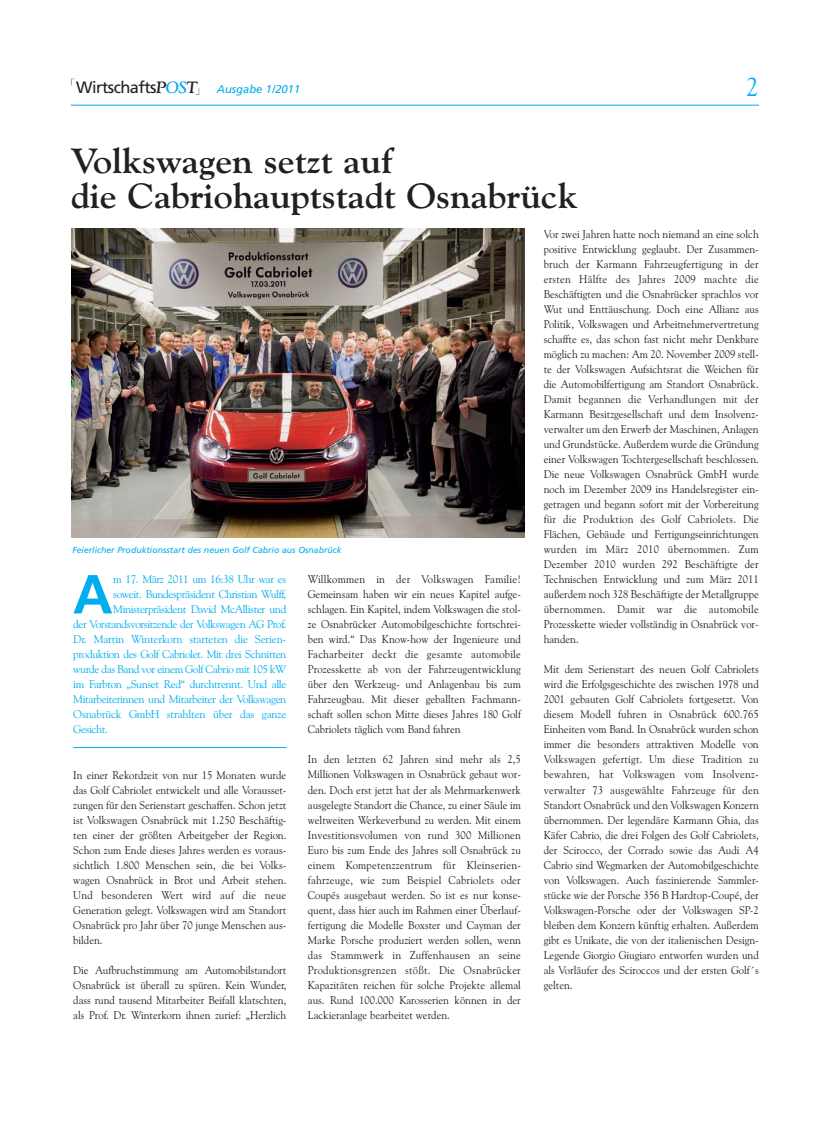
<style>
.page{position:relative;width:830px;height:1138px;background:#fff}
.page>*{position:absolute;margin:0;border:0;box-sizing:border-box;transform-origin:0 0}
.t1{font:700 54.88px "Frutiger";color:#00aeef}
.t2{font:700 35px/35px "Goudy Old Style BT";color:#231f20;scale:1.05 1}
.t3{font:26.25px "Goudy Old Style BT";color:#00aeef}
.t4{font:11.25px/15px "Goudy Old Style BT";color:#231f20;text-align:justify;scale:.95 1}
.t5{font:11.25px "Goudy Old Style BT";letter-spacing:-.035em;color:#00aeef}
.t6{font:11.25px "Goudy Old Style BT";letter-spacing:-.015em;color:#00aeef}
.t7{font:italic 11.25px "Frutiger";color:#00aeef}
.t8{font:italic 8.75px "Frutiger";color:#00aeef}
.s1{font-style:normal;font-size:16.38px;color:#231f20}
.s2{font-family:"Goudy Old Style BT";font-weight:700;font-size:16.38px;color:#231f20}
.s3{font-family:"Goudy Old Style BT";font-weight:700;font-size:16.38px}
</style>
<div class="page">
<svg style="left:71px;top:78px;width:4px;height:7px"></svg>
<hr style="left:71px;top:105px;width:687px;height:1px;background:#00aeef">
<hr style="left:73px;top:747px;width:213px;height:1px;background:#00aeef">
<img style="left:72px;top:229px;width:452px;height:309px">
<p class="t7" style="left:76px;top:84px;width:225px"><span class="s1">Wirtschafts</span><span class="s2">P</span><span class="s3">OS</span><span class="s2">T</span> Ausgabe 1/2011</p>
<h3 class="t3" style="left:745px;top:76px;width:14px">2</h3>
<h2 class="t2" style="left:71px;top:146px;width:484px">Volkswagen setzt auf<br>die Cabriohauptstadt Osnabrück</h2>
<p class="t4" style="left:543px;top:228px;width:228px">Vor zwei Jahren hatte noch niemand an eine solch positive Entwicklung geglaubt. Der Zusammen&shy;bruch der Karmann Fahrzeugfertigung in der ersten Hälfte des Jahres 2009 machte die Beschäftigten und die Osnabrücker sprachlos vor Wut und Enttäuschung. Doch eine Allianz aus Politik, Volkswagen und Arbeitnehmervertretung schaffte es, das schon fast nicht mehr Denkbare möglich zu machen: Am 20. November 2009 stell&shy;te der Volkswagen Aufsichtsrat die Weichen für die Automobilfertigung am Standort Osnabrück.<br>Damit begannen die Verhandlungen mit der Karmann Besitzgesellschaft und dem Insolvenz&shy;verwalter um den Erwerb der Maschinen, Anlagen und Grundstücke. Außerdem wurde die Gründung einer Volkswagen Tochtergesellschaft beschlossen.<br>Die neue Volkswagen Osnabrück GmbH wurde noch im Dezember 2009 ins Handelsregister ein&shy;getragen und begann sofort mit der Vorbereitung für die Produktion des Golf Cabriolets. Die Flächen, Gebäude und Fertigungseinrichtungen wurden im März 2010 übernommen. Zum Dezember 2010 wurden 292 Beschäftigte der Technischen Entwicklung und zum März 2011 außerdem noch 328 Beschäftigte der Metallgruppe übernommen. Damit war die automobile Prozesskette wieder vollständig in Osnabrück vor&shy;handen.</p>
<p class="t4" style="left:543px;top:663px;width:228px">Mit dem Serienstart des neuen Golf Cabriolets wird die Erfolgsgeschichte des zwischen 1978 und 2001 gebauten Golf Cabriolets fortgesetzt. Von diesem Modell fuhren in Osnabrück 600.765<br>Einheiten vom Band. In Osnabrück wurden schon immer die besonders attraktiven Modelle von Volkswagen gefertigt. Um diese Tradition zu bewahren, hat Volkswagen vom Insolvenz&shy;verwalter 73 ausgewählte Fahrzeuge für den Standort Osnabrück und den Volkswagen Konzern übernommen. Der legendäre Karmann Ghia, das Käfer Cabrio, die drei Folgen des Golf Cabriolets, der Scirocco, der Corrado sowie das Audi A4<br>Cabrio sind Wegmarken der Automobilgeschichte von Volkswagen. Auch faszinierende Sammler&shy;stücke wie der Porsche 356 B Hardtop-Coupé, der Volkswagen-Porsche oder der Volkswagen SP-2 bleiben dem Konzern künftig erhalten. Außerdem gibt es Unikate, die von der italienischen Design-Legende Giorgio Giugiaro entworfen wurden und als Vorläufer des Sciroccos und der ersten Golf´s gelten.</p>
<p class="t8" style="left:72px;top:547px;width:271px">Feierlicher Produktionsstart des neuen Golf Cabrio aus Osnabrück</p>
<p class="t4" style="left:308px;top:573px;width:226px">Willkommen in der Volkswagen Familie!<br>Gemeinsam haben wir ein neues Kapitel aufge&shy;schlagen. Ein Kapitel, indem Volkswagen die stol&shy;ze Osnabrücker Automobilgeschichte fortschrei&shy;ben wird.“ Das Know-how der Ingenieure und Facharbeiter deckt die gesamte automobile Prozesskette ab von der Fahrzeugentwicklung über den Werkzeug- und Anlagenbau bis zum Fahrzeugbau. Mit dieser geballten Fachmann&shy;schaft sollen schon Mitte dieses Jahres 180 Golf Cabriolets täglich vom Band fahren</p>
<p class="t4" style="left:308px;top:753px;width:226px">In den letzten 62 Jahren sind mehr als 2,5<br>Millionen Volkswagen in Osnabrück gebaut wor&shy;den. Doch erst jetzt hat der als Mehrmarkenwerk ausgelegte Standort die Chance, zu einer Säule im weltweiten Werkeverbund zu werden. Mit einem Investitionsvolumen von rund 300 Millionen Euro bis zum Ende des Jahres soll Osnabrück zu einem Kompetenzzentrum für Kleinserien&shy;fahrzeuge, wie zum Beispiel Cabriolets oder Coupés ausgebaut werden. So ist es nur konse&shy;quent, dass hier auch im Rahmen einer Überlauf&shy;fertigung die Modelle Boxster und Cayman der Marke Porsche produziert werden sollen, wenn das Stammwerk in Zuffenhausen an seine Produktionsgrenzen stößt. Die Osnabrücker Kapazitäten reichen für solche Projekte allemal aus. Rund 100.000 Karosserien können in der Lackieranlage bearbeitet werden.</p>
<h1 class="t1" style="left:73px;top:572px;width:41px">A</h1>
<p class="t5" style="left:113px;top:575px;width:174px">m 17. März 2011 um 16:38 Uhr war es</p>
<p class="t5" style="left:113px;top:590px;width:175px">soweit. Bundespräsident Christian Wulff,</p>
<p class="t5" style="left:113px;top:605px;width:175px">Ministerpräsident David McAllister und</p>
<p class="t5" style="left:73px;top:620px;width:214px">der Vorstandsvorsitzende der Volkswagen AG Prof.</p>
<p class="t6" style="left:73px;top:635px;width:214px">Dr. Martin Winterkorn starteten die Serien-</p>
<p class="t5" style="left:73px;top:650px;width:214px">produktion des Golf Cabriolet. Mit drei Schnitten</p>
<p class="t5" style="left:73px;top:665px;width:214px">wurde das Band vor einem Golf Cabrio mit 105 kW</p>
<p class="t5" style="left:73px;top:680px;width:214px">im Farbton „Sunset Red“ durchtrennt. Und alle</p>
<p class="t5" style="left:73px;top:695px;width:214px">Mitarbeiterinnen und Mitarbeiter der Volkswagen</p>
<p class="t6" style="left:73px;top:710px;width:214px">Osnabrück GmbH strahlten über das ganze</p>
<p class="t5" style="left:73px;top:725px;width:36px">Gesicht.</p>
<p class="t4" style="left:73px;top:768px;width:226px">In einer Rekordzeit von nur 15 Monaten wurde das Golf Cabriolet entwickelt und alle Vorausset&shy;zungen für den Serienstart geschaffen. Schon jetzt ist Volkswagen Osnabrück mit 1.250 Beschäftig&shy;ten einer der größten Arbeitgeber der Region.<br>Schon zum Ende dieses Jahres werden es voraus&shy;sichtlich 1.800 Menschen sein, die bei Volks&shy;wagen Osnabrück in Brot und Arbeit stehen.<br>Und besonderen Wert wird auf die neue Generation gelegt. Volkswagen wird am Standort Osnabrück pro Jahr über 70 junge Menschen aus&shy;bilden.</p>
<p class="t4" style="left:73px;top:963px;width:226px">Die Aufbruchstimmung am Automobilstandort Osnabrück ist überall zu spüren. Kein Wunder, dass rund tausend Mitarbeiter Beifall klatschten, als Prof. Dr. Winterkorn ihnen zurief: „Herzlich</p>
</div>
